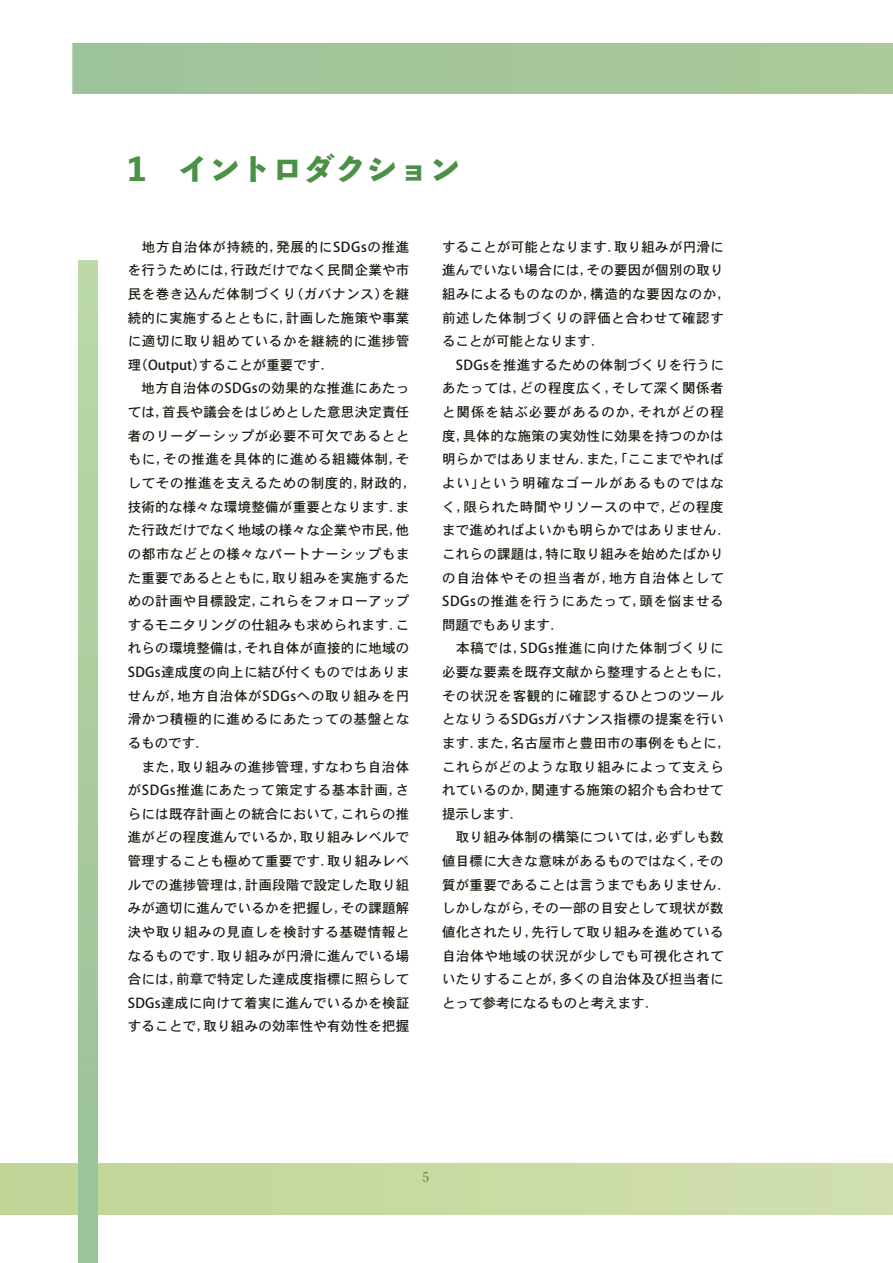
<style>
.page{position:relative;width:893px;height:1263px;background:#fff}
.page>*{position:absolute;margin:0;border:0;box-sizing:border-box;transform-origin:0 0}
.t1{font:31.5px "Toppan Bunkyu Midashi Go Std EB";color:#4a9045}
.t2{font:13.5px/23.7px "Heisei Kaku Go Std N W5";letter-spacing:.02em;color:#161d11}
.t3{font:500 13.5px "Yu Min";color:#4a9045}
</style>
<div class="page">
<div style="left:72px;top:43px;width:821px;height:51px;background:#a4c69a"></div>
<div style="left:0;top:1164px;width:893px;height:51px;background:#cadaa3"></div>
<div style="left:79px;top:260px;width:18px;height:1003px;background:linear-gradient(to bottom,#bdd8a7,#9ac099)"></div>
<h1 class="t1" style="left:128px;top:145px;width:334px">1　イントロダクション</h1>
<p class="t2" style="left:128px;top:235px;width:290px">　地方自治体が持続的，発展的にSDGsの推進を行うためには，行政だけでなく民間企業や市民を巻き込んだ体制づくり（ガバナンス）を継続的に実施するとともに，計画した施策や事業に適切に取り組めているかを継続的に進捗管理（Output）することが重要です．<br>　地方自治体のSDGsの効果的な推進にあたっては，首長や議会をはじめとした意思決定責任者のリーダーシップが必要不可欠であるとともに，その推進を具体的に進める組織体制，そしてその推進を支えるための制度的，財政的，技術的な様々な環境整備が重要となります．また行政だけでなく地域の様々な企業や市民，他の都市などとの様々なパートナーシップもまた重要であるとともに，取り組みを実施するための計画や目標設定，これらをフォローアップするモニタリングの仕組みも求められます．これらの環境整備は，それ自体が直接的に地域の<br>SDGs達成度の向上に結び付くものではありませんが，地方自治体がSDGsへの取り組みを円滑かつ積極的に進めるにあたっての基盤となるものです．<br>　また，取り組みの進捗管理，すなわち自治体がSDGs推進にあたって策定する基本計画，さらには既存計画との統合において，これらの推進がどの程度進んでいるか，取り組みレベルで管理することも極めて重要です．取り組みレベルでの進捗管理は，計画段階で設定した取り組みが適切に進んでいるかを把握し，その課題解決や取り組みの見直しを検討する基礎情報となるものです．取り組みが円滑に進んでいる場合には，前章で特定した達成度指標に照らして<br>SDGs達成に向けて着実に進んでいるかを検証することで，取り組みの効率性や有効性を把握</p>
<p class="t2" style="left:442px;top:235px;width:290px">することが可能となります．取り組みが円滑に進んでいない場合には，その要因が個別の取り組みによるものなのか，構造的な要因なのか，前述した体制づくりの評価と合わせて確認することが可能となります．<br>　SDGsを推進するための体制づくりを行うにあたっては，どの程度広く，そして深く関係者と関係を結ぶ必要があるのか，それがどの程度，具体的な施策の実効性に効果を持つのかは明らかではありません．また，「ここまでやればよい」という明確なゴールがあるものではなく，限られた時間やリソースの中で，どの程度まで進めればよいかも明らかではありません．これらの課題は，特に取り組みを始めたばかりの自治体やその担当者が，地方自治体として<br>SDGsの推進を行うにあたって，頭を悩ませる問題でもあります．<br>　本稿では，SDGs推進に向けた体制づくりに必要な要素を既存文献から整理するとともに，その状況を客観的に確認するひとつのツールとなりうるSDGsガバナンス指標の提案を行います．また，名古屋市と豊田市の事例をもとに，これらがどのような取り組みによって支えられているのか，関連する施策の紹介も合わせて提示します．<br>　取り組み体制の構築については，必ずしも数値目標に大きな意味があるものではなく，その質が重要であることは言うまでもありません．しかしながら，その一部の目安として現状が数値化されたり，先行して取り組みを進めている自治体や地域の状況が少しでも可視化されていたりすることが，多くの自治体及び担当者にとって参考になるものと考えます．</p>
<p class="t3" style="left:422px;top:1164px;width:8px">5</p>
</div>
